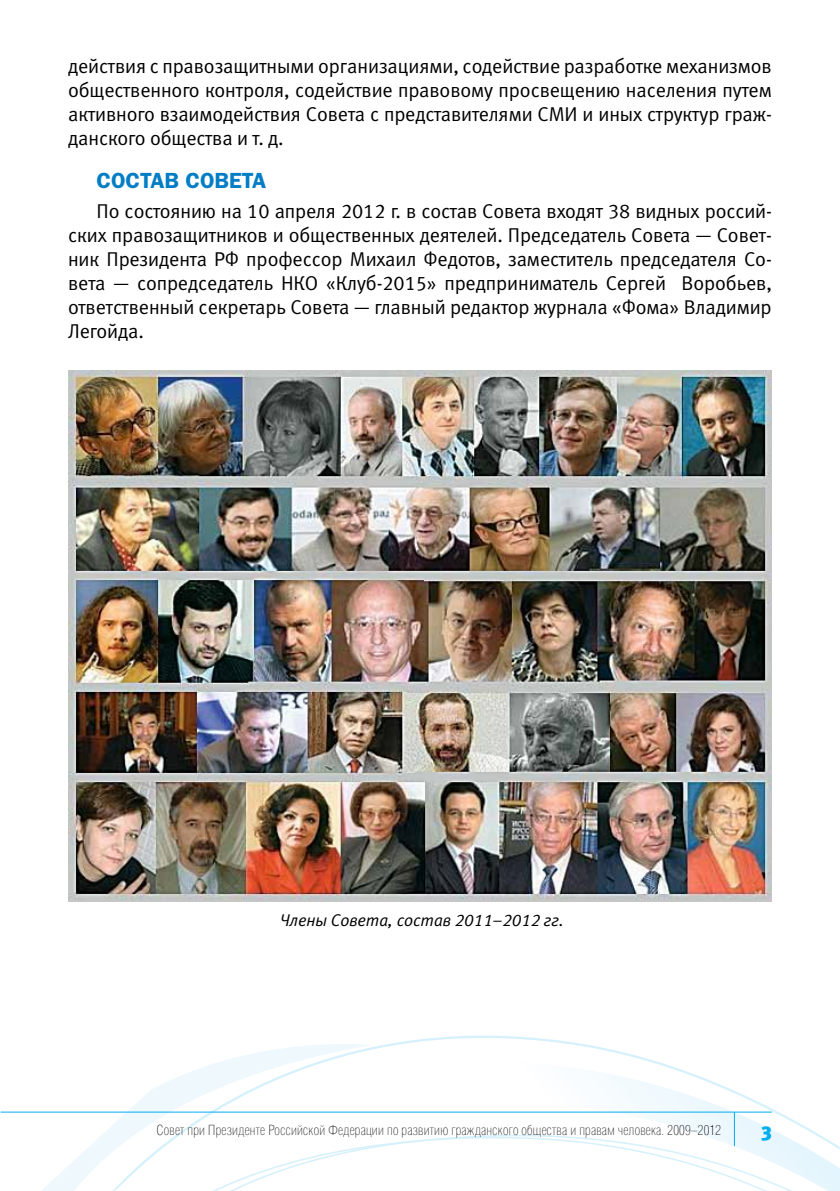
<style>
.page{position:relative;width:840px;height:1191px;background:#fff}
.page>*{position:absolute;margin:0;border:0;box-sizing:border-box;transform-origin:0 0}
.t1{font:700 22px "Bloknot";color:#007dc5}
.t2{font:20px/24px "Meta Normal LFC";letter-spacing:-.005em;color:#000;text-align:justify}
.t3{font:20px "Meta Black C";color:#00aeef}
.t4{font:italic 17px "Meta Normal LFC";letter-spacing:-.005em;color:#000}
.t5{font:100 condensed 14px "Helios Cond";letter-spacing:.02em;color:#000}
</style>
<div class="page">
<svg style="left:310px;top:1035px;width:283px;height:11px"></svg>
<svg style="left:20px;top:1046px;width:819px;height:145px"></svg>
<hr style="left:1px;top:1111px;width:770px;height:1px;background:#00aeef">
<hr style="left:733px;top:1112px;width:1px;height:34px;background:#00aeef">
<img style="left:68px;top:370px;width:703px;height:531px">
<p class="t2" style="left:68px;top:54px;width:705px">действия с правозащитными организациями, содействие разработке механизмов общественного контроля, содействие правовому просвещению населения путем активного взаимодействия Совета с представителями СМИ и иных структур граж&shy;данского общества и т. д.</p>
<p class="t1" style="left:96px;top:168px;width:171px">Состав Совета</p>
<p class="t2" style="left:68px;top:199px;width:705px;text-indent:28px">По состоянию на 10 апреля 2012 г. в состав Совета входят 38 видных россий&shy;ских правозащитников и общественных деятелей. Председатель Совета — Совет&shy;ник Президента РФ профессор Михаил Федотов, заместитель председателя Со&shy;вета — сопредседатель НКО «Клуб-2015» предприниматель Сергей Воробьев, ответственный секретарь Совета — главный редактор журнала «Фома» Владимир Легойда.</p>
<p class="t4" style="left:280px;top:910px;width:285px">Члены Совета, состав 2011–2012 гг.</p>
<p class="t5" style="left:156px;top:1122px;width:566px">Совет при Президенте Российской Федерации по развитию гражданского общества и правам человека. 2009–2012</p>
<p class="t3" style="left:760px;top:1119px;width:12px">3</p>
</div>
